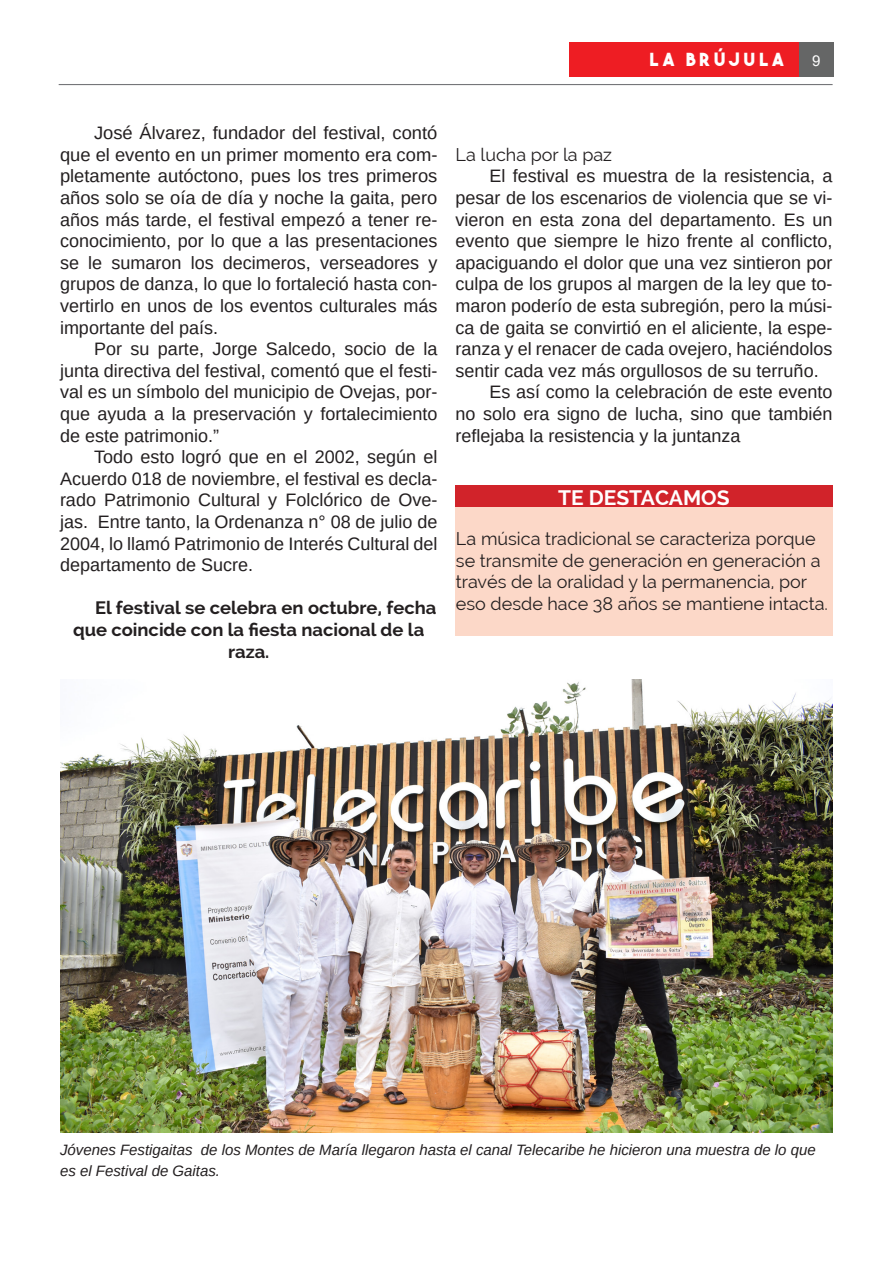
<style>
.page{position:relative;width:893px;height:1263px;background:#fff}
.page>*{position:absolute;margin:0;border:0;box-sizing:border-box;transform-origin:0 0}
.DESTACA{font:700 21px "Raleway";color:#fff}
.PÁRRAFO{font:18px/21.6px "Arimo";color:#231f20;text-align:justify}
.SUBTITULO{font:18px/21.6px "Raleway";color:#231f20}
.PÁRRAFO-2{font:700 18px "Raleway";color:#231f20}
.t1{font:700 18px "The Bold Font";letter-spacing:.2em;color:#fff}
.Pie_de_foto{font:italic 15px/21.6px "Arimo";color:#231f20}
.t2{font:15px "Arial";color:#fff}
</style>
<div class="page">
<hr style="left:59px;top:84px;width:774px;height:1px;background:#757679">
<div style="left:799px;top:42px;width:34px;height:35px;background:#656666"></div>
<div style="left:569px;top:42px;width:230px;height:35px;background:#ee1d23"></div>
<img style="left:60px;top:679px;width:773px;height:454px">
<div style="left:455px;top:506px;width:378px;height:130px;background:#fcd8c8"></div>
<div style="left:456px;top:485px;width:377px;height:21px;background:#d1232a"></div>
<p class="t1" style="left:650px;top:48px;width:136px">LA BRÚJULA</p>
<p class="t2" style="left:812px;top:50px;width:10px">9</p>
<p class="PÁRRAFO" style="left:60px;top:122px;width:379px;text-indent:34px">José Álvarez, fundador del festival, contó que el evento en un primer momento era com&shy;pletamente autóctono, pues los tres primeros años solo se oía de día y noche la gaita, pero años más tarde, el festival empezó a tener re&shy;conocimiento, por lo que a las presentaciones se le sumaron los decimeros, verseadores y grupos de danza, lo que lo fortaleció hasta con&shy;vertirlo en unos de los eventos culturales más importante del país.</p>
<p class="PÁRRAFO" style="left:60px;top:338px;width:379px;text-indent:34px">Por su parte, Jorge Salcedo, socio de la junta directiva del festival, comentó que el festi&shy;val es un símbolo del municipio de Ovejas, por&shy;que ayuda a la preservación y fortalecimiento de este patrimonio.”</p>
<p class="PÁRRAFO" style="left:60px;top:446px;width:379px;text-indent:34px">Todo esto logró que en el 2002, según el Acuerdo 018 de noviembre, el festival es decla&shy;rado Patrimonio Cultural y Folclórico de Ove&shy;jas. Entre tanto, la Ordenanza n° 08 de julio de 2004, lo llamó Patrimonio de Interés Cultural del departamento de Sucre.</p>
<p class="PÁRRAFO-2" style="left:95px;top:598px;width:343px">El festival se celebra en octubre, fecha</p>
<p class="PÁRRAFO-2" style="left:73px;top:619px;width:353px">que coincide con la fiesta nacional de la</p>
<p class="PÁRRAFO-2" style="left:228px;top:641px;width:43px">raza.</p>
<p class="SUBTITULO" style="left:455px;top:144px;width:158px">La lucha por la paz</p>
<p class="PÁRRAFO" style="left:455px;top:166px;width:379px;text-indent:34px">El festival es muestra de la resistencia, a pesar de los escenarios de violencia que se vi&shy;vieron en esta zona del departamento. Es un evento que siempre le hizo frente al conflicto, apaciguando el dolor que una vez sintieron por culpa de los grupos al margen de la ley que to&shy;maron poderío de esta subregión, pero la músi&shy;ca de gaita se convirtió en el aliciente, la espe&shy;ranza y el renacer de cada ovejero, haciéndolos sentir cada vez más orgullosos de su terruño.</p>
<p class="PÁRRAFO" style="left:455px;top:382px;width:379px;text-indent:34px">Es así como la celebración de este evento no solo era signo de lucha, sino que también reflejaba la resistencia y la juntanza</p>
<p class="DESTACA" style="left:558px;top:485px;width:173px">TE DESTACAMOS</p>
<p class="SUBTITULO" style="left:456px;top:528px;width:374px">La música tradicional se caracteriza porque se transmite de generación en generación a través de la oralidad y la permanencia, por eso desde hace 38 años se mantiene intacta.</p>
<p class="Pie_de_foto" style="left:60px;top:1138px;width:757px">Jóvenes Festigaitas de los Montes de María llegaron hasta el canal Telecaribe he hicieron una muestra de lo que es el Festival de Gaitas.</p>
</div>
